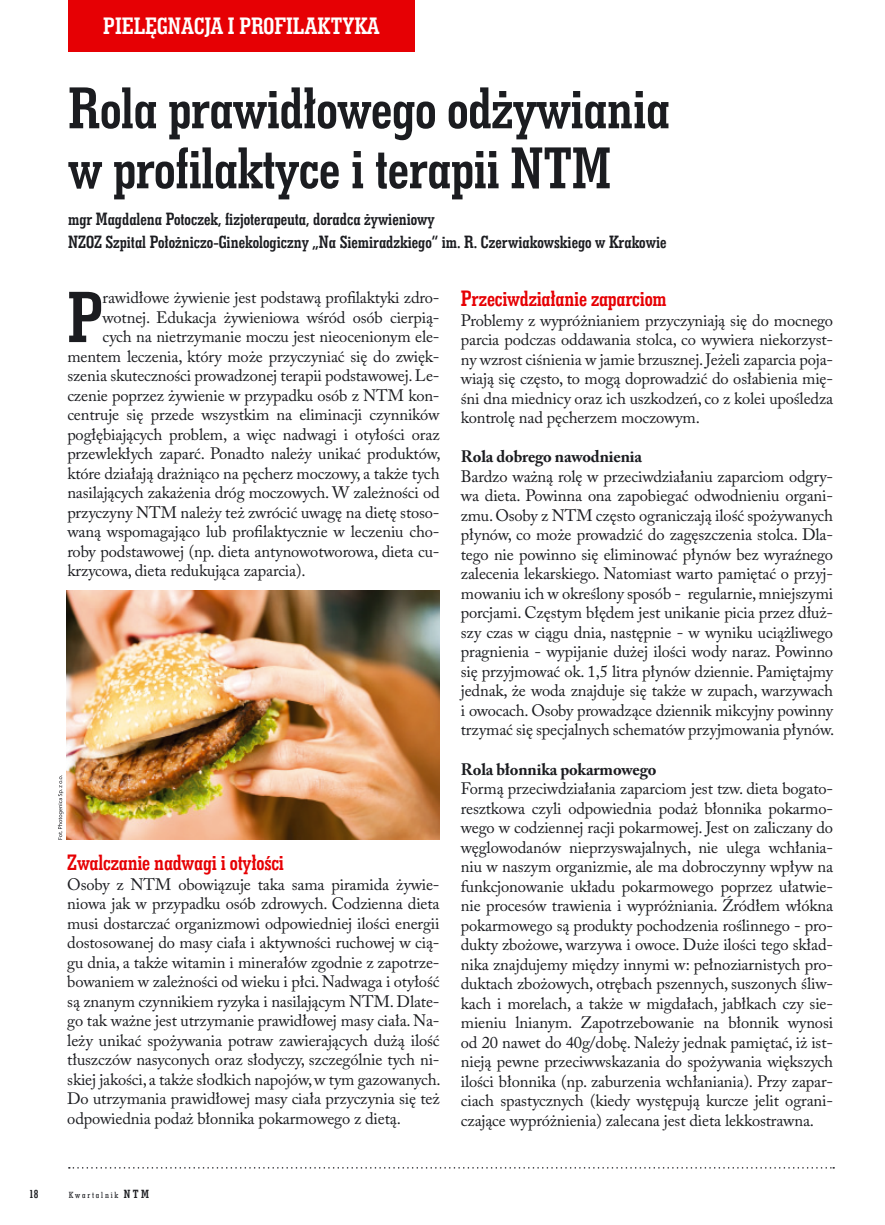
<style>
.page{position:relative;width:885px;height:1225px;background:#fff}
.page>*{position:absolute;margin:0;border:0;box-sizing:border-box;transform-origin:0 0}
.t1{font:73.8px "Geo Slab 703 Bd Cn EU Normal";color:#1b1c20}
.t2{font:60px/60px "Geo Slab 703 Bd Cn EU Normal";letter-spacing:-.01em;color:#1b1c20}
.t3{font:24px "Geo Slab 703 Bd Cn EU Normal";color:#fff}
.t4{font:22.5px "Geo Slab 703 Bd Cn EU Normal";letter-spacing:-.01em;color:#e60004}
.t5{font:18px/22.5px "Geo Slab 703 Bd Cn EU Normal";color:#1b1c20}
.t6{font:16.5px/19.5px "Adobe Caslon Pro";letter-spacing:-.01em;color:#1b1c20;text-align:justify}
.t7{font:700 16.5px "Adobe Caslon Pro";letter-spacing:-.01em;color:#1b1c20}
.t8{font:12px "Geo Slab 703 Bd Cn EU Normal";color:#1b1c20}
.t9{font:9px "Geo Slab 703 Md Cn EU Normal";letter-spacing:.2em;color:#1b1c20}
.s1{font-family:"Geo Slab 703 Bd Cn EU Normal";font-size:12px}
</style>
<div class="page">
<svg style="left:69px;top:1167px;width:765px;height:1px"></svg>
<div style="left:68px;top:0;width:347px;height:51px;background:#e60004"></div>
<img style="left:66px;top:591px;width:373px;height:248px">
<svg style="left:58px;top:775px;width:5px;height:64px"></svg>
<h3 class="t3" style="left:103px;top:11px;width:278px">PIELĘGNACJA I PROFILAKTYKA</h3>
<h2 class="t2" style="left:68px;top:76px;width:603px">Rola prawidłowego odżywiania w profilaktyce i terapii NTM</h2>
<p class="t5" style="left:68px;top:207px;width:600px">mgr Magdalena Potoczek, fizjoterapeuta, doradca żywieniowy<br>NZOZ Szpital Położniczo-Ginekologiczny „Na Siemiradzkiego” im. R. Czerwiakowskiego w Krakowie</p>
<h1 class="t1" style="left:67px;top:271px;width:37px">P</h1>
<p class="t6" style="left:102px;top:288px;width:338px">rawidłowe żywienie jest podstawą profilaktyki zdro-</p>
<p class="t6" style="left:102px;top:307px;width:338px">wotnej. Edukacja żywieniowa wśród osób cierpią-</p>
<p class="t6" style="left:102px;top:327px;width:338px">cych na nietrzymanie moczu jest nieocenionym ele-</p>
<p class="t6" style="left:67px;top:346px;width:374px">mentem leczenia, który może przyczyniać się do zwięk-</p>
<p class="t6" style="left:67px;top:366px;width:374px">szenia skuteczności prowadzonej terapii podstawowej. Le-</p>
<p class="t6" style="left:67px;top:385px;width:374px">czenie poprzez żywienie w przypadku osób z NTM kon-</p>
<p class="t6" style="left:67px;top:405px;width:374px">centruje się przede wszystkim na eliminacji czynników</p>
<p class="t6" style="left:67px;top:424px;width:374px">pogłębiających problem, a więc nadwagi i otyłości oraz</p>
<p class="t6" style="left:67px;top:444px;width:375px">przewlekłych zaparć. Ponadto należy unikać produktów,</p>
<p class="t6" style="left:67px;top:463px;width:374px">które działają drażniąco na pęcherz moczowy, a także tych</p>
<p class="t6" style="left:67px;top:483px;width:374px">nasilających zakażenia dróg moczowych. W zależności od</p>
<p class="t6" style="left:67px;top:502px;width:374px">przyczyny NTM należy też zwrócić uwagę na dietę stoso-</p>
<p class="t6" style="left:67px;top:522px;width:374px">waną wspomagająco lub profilaktycznie w leczeniu cho-</p>
<p class="t6" style="left:67px;top:541px;width:374px">roby podstawowej (np. dieta antynowotworowa, dieta cu-</p>
<p class="t6" style="left:67px;top:561px;width:240px">krzycowa, dieta redukująca zaparcia).</p>
<h3 class="t4" style="left:67px;top:848px;width:218px">Zwalczanie nadwagi i otyłości</h3>
<p class="t6" style="left:67px;top:874px;width:375px">Osoby z NTM obowiązuje taka sama piramida żywie&shy;niowa jak w przypadku osób zdrowych. Codzienna dieta musi dostarczać organizmowi odpowiedniej ilości energii dostosowanej do masy ciała i aktywności ruchowej w cią&shy;gu dnia, a także witamin i minerałów zgodnie z zapotrze&shy;bowaniem w zależności od wieku i płci. Nadwaga i otyłość są znanym czynnikiem ryzyka i nasilającym NTM. Dlate&shy;go tak ważne jest utrzymanie prawidłowej masy ciała. Na&shy;leży unikać spożywania potraw zawierających dużą ilość tłuszczów nasyconych oraz słodyczy, szczególnie tych ni&shy;skiej jakości, a także słodkich napojów, w tym gazowanych.<br>Do utrzymania prawidłowej masy ciała przyczynia się też odpowiednia podaż błonnika pokarmowego z dietą.</p>
<h3 class="t4" style="left:461px;top:284px;width:207px">Przeciwdziałanie zaparciom</h3>
<p class="t6" style="left:461px;top:310px;width:374px">Problemy z wypróżnianiem przyczyniają się do mocnego parcia podczas oddawania stolca, co wywiera niekorzyst&shy;ny wzrost ciśnienia w jamie brzusznej. Jeżeli zaparcia poja&shy;wiają się często, to mogą doprowadzić do osłabienia mię&shy;śni dna miednicy oraz ich uszkodzeń, co z kolei upośledza kontrolę nad pęcherzem moczowym.</p>
<p class="t7" style="left:461px;top:447px;width:183px">Rola dobrego nawodnienia</p>
<p class="t6" style="left:461px;top:466px;width:375px">Bardzo ważną rolę w przeciwdziałaniu zaparciom odgry&shy;wa dieta. Powinna ona zapobiegać odwodnieniu organi&shy;zmu. Osoby z NTM często ograniczają ilość spożywanych płynów, co może prowadzić do zagęszczenia stolca. Dla&shy;tego nie powinno się eliminować płynów bez wyraźnego zalecenia lekarskiego. Natomiast warto pamiętać o przyj&shy;mowaniu ich w określony sposób - regularnie, mniejszymi porcjami. Częstym błędem jest unikanie picia przez dłuż&shy;szy czas w ciągu dnia, następnie - w wyniku uciążliwego pragnienia - wypijanie dużej ilości wody naraz. Powinno się przyjmować ok. 1,5 litra płynów dziennie. Pamiętajmy jednak, że woda znajduje się także w zupach, warzywach i owocach. Osoby prowadzące dziennik mikcyjny powinny trzymać się specjalnych schematów przyjmowania płynów.</p>
<p class="t7" style="left:461px;top:759px;width:197px">Rola błonnika pokarmowego</p>
<p class="t6" style="left:461px;top:778px;width:374px">Formą przeciwdziałania zaparciom jest tzw. dieta bogato&shy;resztkowa czyli odpowiednia podaż błonnika pokarmo&shy;wego w codziennej racji pokarmowej. Jest on zaliczany do węglowodanów nieprzyswajalnych, nie ulega wchłania&shy;niu w naszym organizmie, ale ma dobroczynny wpływ na funkcjonowanie układu pokarmowego poprzez ułatwie&shy;nie procesów trawienia i wypróżniania. Źródłem włókna pokarmowego są produkty pochodzenia roślinnego - pro&shy;dukty zbożowe, warzywa i owoce. Duże ilości tego skład&shy;nika znajdujemy między innymi w: pełnoziarnistych pro&shy;duktach zbożowych, otrębach pszennych, suszonych śliw&shy;kach i morelach, a także w migdałach, jabłkach czy sie&shy;mieniu lnianym. Zapotrzebowanie na błonnik wynosi od 20 nawet do 40g/dobę. Należy jednak pamiętać, iż ist&shy;nieją pewne przeciwwskazania do spożywania większych ilości błonnika (np. zaburzenia wchłaniania). Przy zapar&shy;ciach spastycznych (kiedy występują kurcze jelit ograni&shy;czające wypróżnienia) zalecana jest dieta lekkostrawna.</p>
<p class="t8" style="left:29px;top:1186px;width:11px">18</p>
<p class="t9" style="left:69px;top:1189px;width:82px">Kwartalnik <span class="s1">NTM</span></p>
</div>
